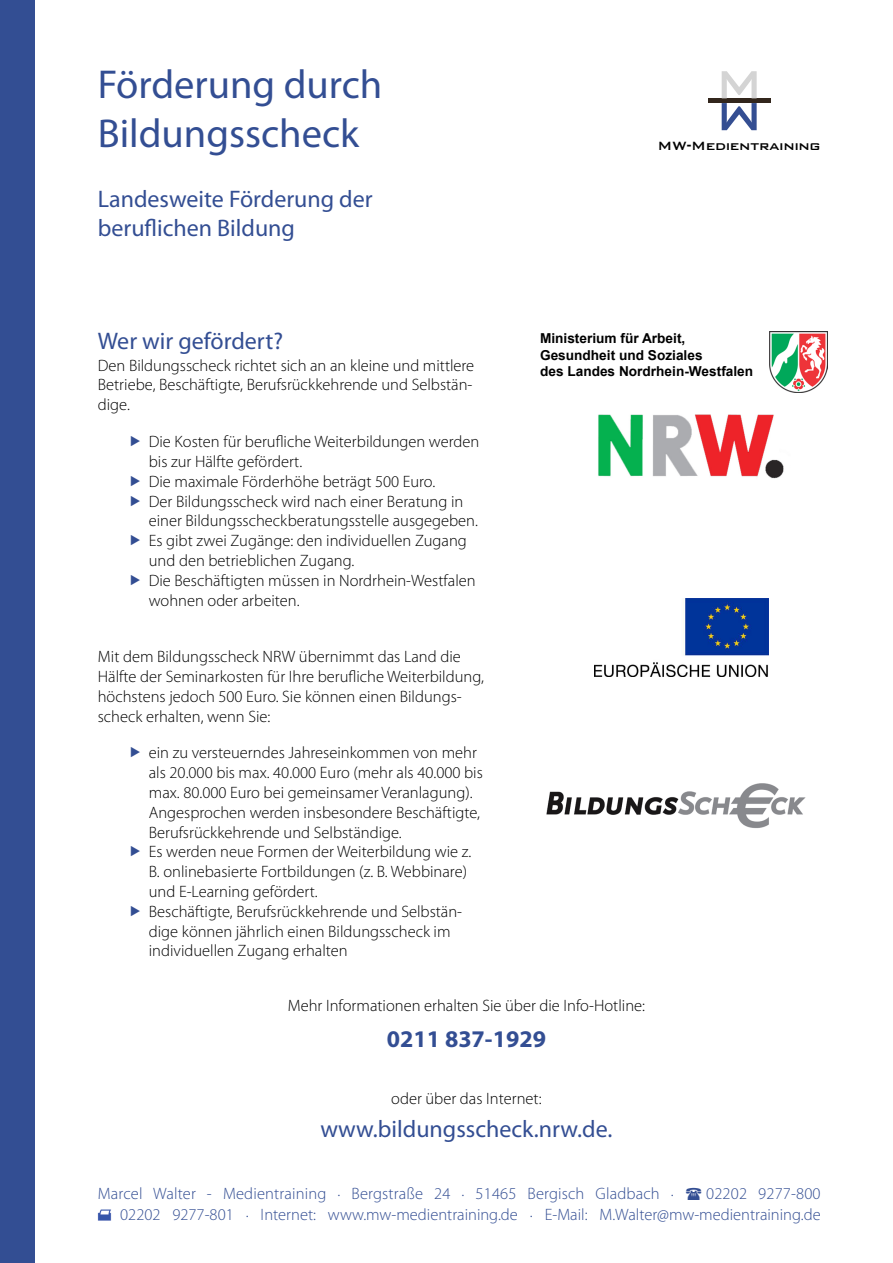
<style>
.page{position:relative;width:893px;height:1263px;background:#fff}
.page>*{position:absolute;margin:0;border:0;box-sizing:border-box;transform-origin:0 0}
.t1{font:40.5px/48.6px "Myriad Pro";color:#334e93}
.t2{font:24px/28.8px "Myriad Pro";color:#334e93}
.t3{font:700 24px "Myriad Pro";color:#334e93}
.t4{font:300 16.5px/19.8px "Myriad Pro";color:#000}
.t5{font:300 16.5px/21px "Myriad Pro";letter-spacing:.005em;color:#334e93;text-align:right}
.t6{font:500 16.05px "Bank Gothic BT";letter-spacing:-.025em;color:#000}
.t7{font:700 13.65px/16.4px "Arial";color:#000}
</style>
<div class="page">
<img style="left:595px;top:599px;width:174px;height:77px">
<img style="left:546px;top:783px;width:260px;height:45px">
<img style="left:770px;top:332px;width:58px;height:61px">
<img style="left:598px;top:414px;width:186px;height:65px">
<div style="left:708px;top:98px;width:62px;height:5px;background:#32261c"></div>
<svg style="left:722px;top:71px;width:35px;height:59px"></svg>
<div style="left:0;top:0;width:34px;height:1263px;background:#334e93"></div>
<img style="left:98px;top:1209px;width:14px;height:12px">
<h1 class="t1" style="left:98px;top:60px;width:286px">Förderung durch<br>Bildungsscheck</h1>
<h2 class="t2" style="left:98px;top:184px;width:276px">Landesweite Förderung der beruflichen Bildung</h2>
<h2 class="t2" style="left:98px;top:326px;width:187px">Wer wir gefördert?</h2>
<p class="t4" style="left:98px;top:355px;width:378px;text-align:justify">Den Bildungsscheck richtet sich an an kleine und mittlere Betriebe, Beschäftigte, Berufsrückkehrende und Selbstän&shy;dige.</p>
<p class="t4" style="left:149px;top:431px;width:332px">Die Kosten für berufliche Weiterbildungen werden bis zur Hälfte gefördert.<br>Die maximale Förderhöhe beträgt 500 Euro.<br>Der Bildungsscheck wird nach einer Beratung in einer Bildungsscheckberatungsstelle ausgegeben.<br>Es gibt zwei Zugänge: den individuellen Zugang und den betrieblichen Zugang.<br>Die Beschäftigten müssen in Nordrhein-Westfalen wohnen oder arbeiten.</p>
<p class="t6" style="left:658px;top:137px;width:165px">MW-Medientraining</p>
<p class="t7" style="left:540px;top:330px;width:215px">Ministerium für Arbeit,<br>Gesundheit und Soziales<br>des Landes Nordrhein-Westfalen</p>
<p class="t4" style="left:98px;top:647px;width:388px">Mit dem Bildungsscheck NRW übernimmt das Land die Hälfte der Seminarkosten für Ihre berufliche Weiterbildung, höchstens jedoch 500 Euro. Sie können einen Bildungs&shy;scheck erhalten, wenn Sie:</p>
<p class="t4" style="left:149px;top:743px;width:336px">ein zu versteuerndes Jahreseinkommen von mehr als 20.000 bis max. 40.000 Euro (mehr als 40.000 bis max. 80.000 Euro bei gemeinsamer Veranlagung).<br>Angesprochen werden insbesondere Beschäftigte, Berufsrückkehrende und Selbständige.<br>Es werden neue Formen der Weiterbildung wie z.<br>B. onlinebasierte Fortbildungen (z. B. Webbinare) und E-Learning gefördert.<br>Beschäftigte, Berufsrückkehrende und Selbstän&shy;dige können jährlich einen Bildungsscheck im individuellen Zugang erhalten</p>
<p class="t4" style="left:288px;top:996px;width:359px">Mehr Informationen erhalten Sie über die Info-Hotline:</p>
<h2 class="t3" style="left:387px;top:1024px;width:161px">0211 837-1929</h2>
<p class="t4" style="left:391px;top:1089px;width:152px">oder über das Internet:</p>
<h2 class="t2" style="left:320px;top:1114px;width:294px">www.bildungsscheck.nrw.de.</h2>
<p class="t5" style="left:98px;top:1183px;width:577px">Marcel Walter - Medientraining . Bergstraße 24 . 51465 Bergisch Gladbach .</p>
<p class="t5" style="left:120px;top:1183px;width:702px">02202 9277-800<br>02202 9277-801 . Internet: www.mw-medientraining.de . E-Mail: M.Walter@mw-medientraining.de</p>
</div>
